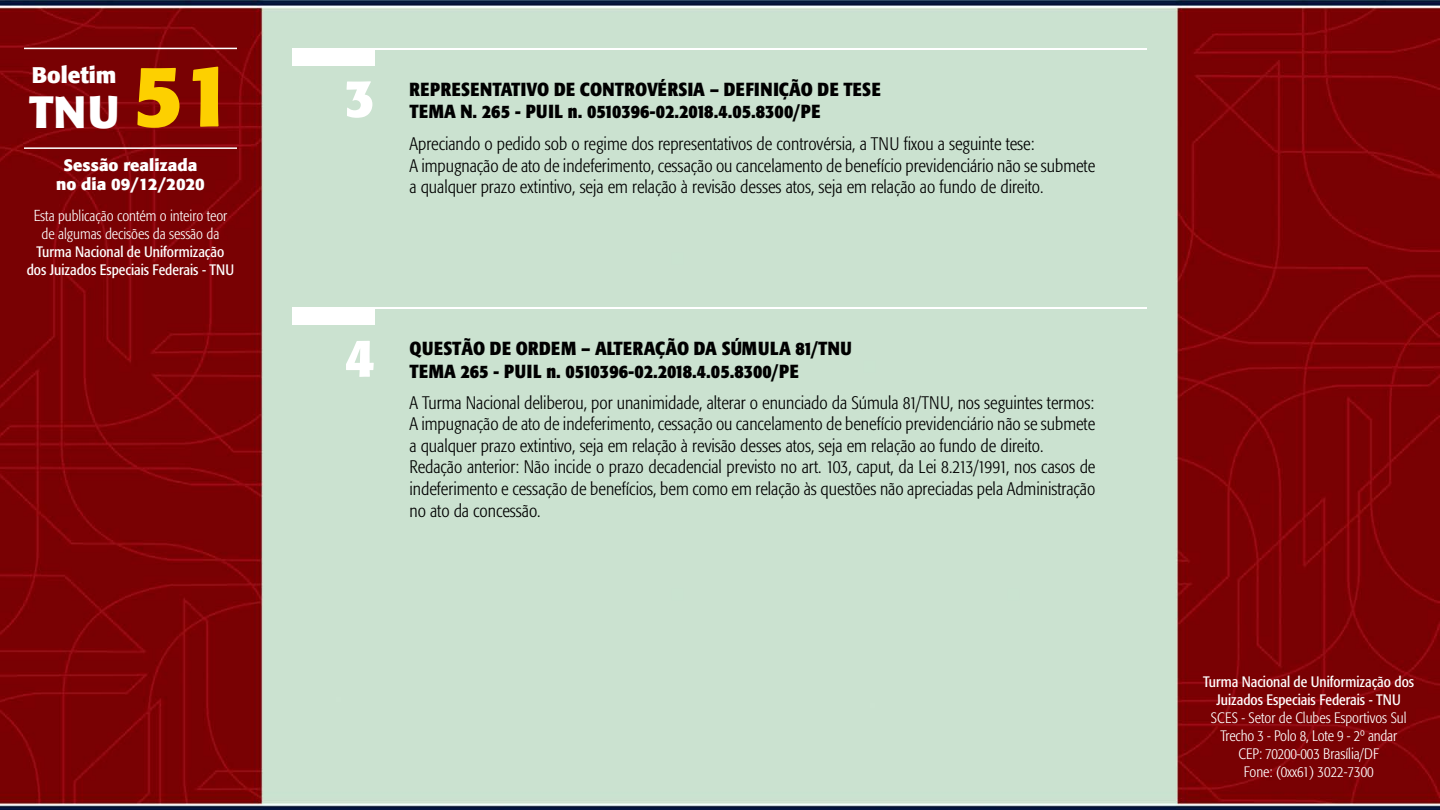
<style>
.page{position:relative;width:1440px;height:810px;background:#fff}
.page>*{position:absolute;margin:0;border:0;box-sizing:border-box;transform-origin:0 0}
.t1{font:700 52.5px "Formata";color:#fff}
.t2{font:700 45px "Formata";color:#fff}
.t3{font:700 22.5px "Formata";color:#fff}
.t4{font:700 condensed 18.75px/22.5px "Formata";color:#000}
.t5{font:300 condensed 18px/21.6px "Formata";color:#000}
.t6{font:700 16.5px/19.8px "Formata";color:#fff;text-align:center}
.t7{font:300 condensed 15px/18px "Formata";color:#fff;text-align:center}
.t8{font:condensed 15px/18px "Formata";color:#fff;text-align:center}
.s1{font-size:86.25px;color:#fdd000}
.s2{font-size:15.75px}
</style>
<div class="page">
<img style="left:0;top:0;width:1440px;height:810px">
<hr style="left:24px;top:48px;width:213px;height:1px;background:#fff">
<hr style="left:24px;top:147px;width:213px;height:2px;background:#fff">
<div style="left:292px;top:307px;width:83px;height:18px;background:#fff"></div>
<hr style="left:375px;top:307px;width:772px;height:2px;background:#fff">
<div style="left:292px;top:48px;width:83px;height:18px;background:#fff"></div>
<hr style="left:375px;top:48px;width:772px;height:2px;background:#fff">
<p class="t3" style="left:32px;top:61px;width:86px">Boletim</p>
<h2 class="t2" style="left:29px;top:84px;width:206px">TNU <span class="s1">51</span></h2>
<p class="t6" style="left:56px;top:155px;width:150px">Sessão realizada no dia 09/12/2020</p>
<p class="t7" style="left:34px;top:207px;width:195px"><span class="s2">E</span>sta publicação contém o inteiro teor de algumas decisões da sessão da</p>
<p class="t8" style="left:27px;top:243px;width:209px">Turma Nacional de Uniformização dos Juizados Especiais Federais - TNU</p>
<h1 class="t1" style="left:344px;top:66px;width:32px">3</h1>
<p class="t4" style="left:410px;top:78px;width:473px">REPRESENTATIVO DE CONTROVÉRSIA – DEFINIÇÃO DE TESE<br>TEMA N. 265 - PUIL n. 0510396-02.2018.4.05.8300/PE</p>
<p class="t5" style="left:410px;top:133px;width:687px">Apreciando o pedido sob o regime dos representativos de controvérsia, a TNU fixou a seguinte tese:<br>A impugnação de ato de indeferimento, cessação ou cancelamento de benefício previdenciário não se submete a qualquer prazo extintivo, seja em relação à revisão desses atos, seja em relação ao fundo de direito.</p>
<h1 class="t1" style="left:344px;top:325px;width:32px">4</h1>
<p class="t4" style="left:410px;top:337px;width:444px">QUESTÃO DE ORDEM – ALTERAÇÃO DA SÚMULA 81/TNU<br>TEMA 265 - PUIL n. 0510396-02.2018.4.05.8300/PE</p>
<p class="t5" style="left:410px;top:392px;width:687px">A Turma Nacional deliberou, por unanimidade, alterar o enunciado da Súmula 81/TNU, nos seguintes termos:<br>A impugnação de ato de indeferimento, cessação ou cancelamento de benefício previdenciário não se submete a qualquer prazo extintivo, seja em relação à revisão desses atos, seja em relação ao fundo de direito.<br>Redação anterior: Não incide o prazo decadencial previsto no art. 103, caput, da Lei 8.213/1991, nos casos de indeferimento e cessação de benefícios, bem como em relação às questões não apreciadas pela Administração no ato da concessão.</p>
<p class="t8" style="left:1203px;top:672px;width:212px">Turma Nacional de Uniformização dos<br>Juizados Especiais Federais - TNU</p>
<p class="t7" style="left:1211px;top:708px;width:197px">SCES - Setor de Clubes Esportivos Sul<br>Trecho 3 - Polo 8, Lote 9 - 2º andar<br>CEP: 70200-003 Brasília/DF<br>Fone: (0xx61) 3022-7300</p>
</div>
